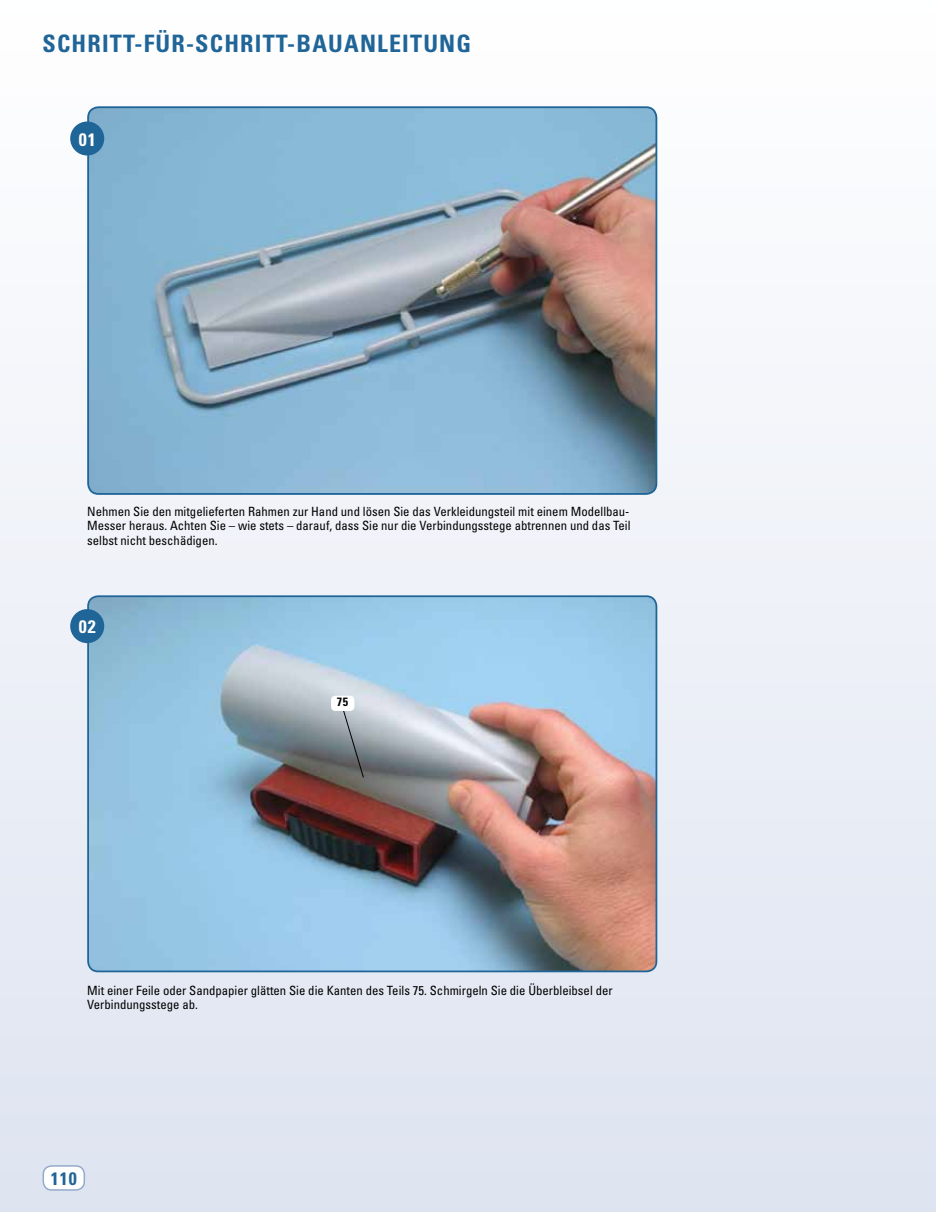
<style>
.page{position:relative;width:936px;height:1212px;background:#fff}
.page>*{position:absolute;margin:0;border:0;box-sizing:border-box;transform-origin:0 0}
.t1{font:700 condensed 24px "Univers";letter-spacing:.05em;color:#206598}
.t2{font:700 condensed 18px "Univers";color:#fff}
.t3{font:700 condensed 18px "Univers";color:#206598}
.t4{font:condensed 12.75px/14.2px "Univers";color:#000;text-align:justify}
.t5{font:700 condensed 12px "Univers";color:#000}
</style>
<div class="page">
<div style="left:0;top:0;width:935px;height:1212px;background:linear-gradient(to bottom,#fff,#dee4f0)"></div>
<div style="left:43px;top:1166px;width:41px;height:24px;background:#fff;border-radius:9px"></div>
<div style="left:43px;top:1165px;width:42px;height:26px;border:2px solid #93aacb;border-radius:9px"></div>
<img style="left:88px;top:107px;width:568px;height:387px">
<div style="left:87px;top:106px;width:570px;height:389px;border:2px solid #206598;border-radius:10px"></div>
<div style="left:70px;top:121px;width:34px;height:35px;background:#206598;border-radius:50%"></div>
<img style="left:88px;top:596px;width:568px;height:375px">
<div style="left:87px;top:595px;width:570px;height:377px;border:2px solid #206598;border-radius:10px"></div>
<div style="left:70px;top:609px;width:34px;height:34px;background:#206598;border-radius:50%"></div>
<svg style="left:342px;top:707px;width:22px;height:71px;background:#838a8e"></svg>
<div style="left:331px;top:696px;width:23px;height:15px;background:#fff;border-radius:4px"></div>
<h1 class="t1" style="left:43px;top:29px;width:30px">SCHR</h1>
<h1 class="t1" style="left:102px;top:29px;width:123px">ITT-FÜR-SCHR</h1>
<h1 class="t1" style="left:255px;top:29px;width:218px">ITT-BAUANLEITUNG</h1>
<h2 class="t2" style="left:79px;top:128px;width:18px">01</h2>
<p class="t4" style="left:87px;top:504px;width:545px">Nehmen Sie den mitgelieferten Rahmen zur Hand und lösen Sie das Verkleidungsteil mit einem Modellbau-Messer heraus. Achten Sie – wie stets – darauf, dass Sie nur die Verbindungsstege abtrennen und das Teil selbst nicht beschädigen.</p>
<h2 class="t2" style="left:79px;top:616px;width:18px">02</h2>
<p class="t5" style="left:337px;top:694px;width:13px">75</p>
<p class="t4" style="left:87px;top:983px;width:527px">Mit einer Feile oder Sandpapier glätten Sie die Kanten des Teils 75. Schmirgeln Sie die Überbleibsel der<br>Verbindungsstege ab.</p>
<h2 class="t3" style="left:51px;top:1167px;width:27px">110</h2>
</div>
